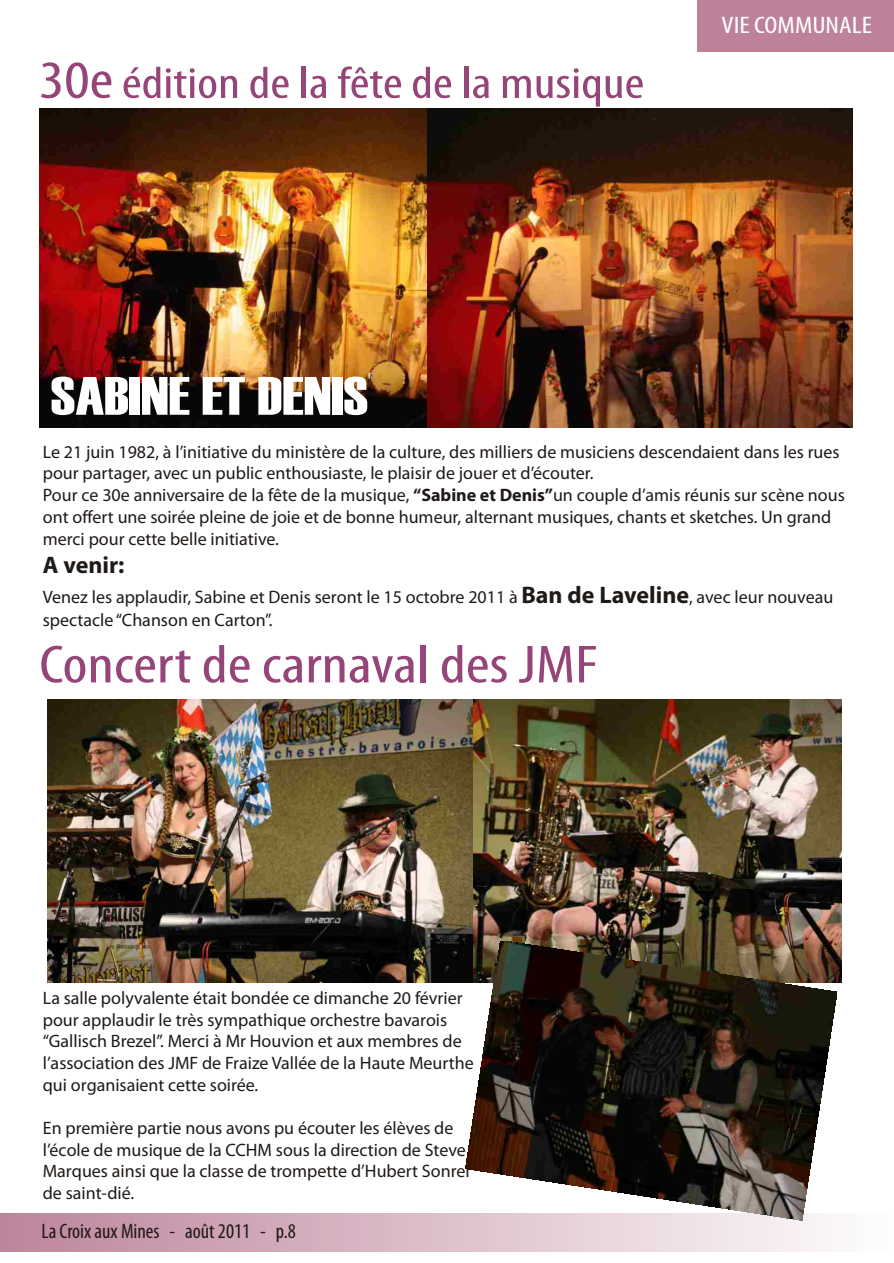
<style>
.page{position:relative;width:894px;height:1263px;background:#fff}
.page>*{position:absolute;margin:0;border:0;box-sizing:border-box;transform-origin:0 0}
.t1{font:condensed 54px "Myriad Pro";color:#964578;scale:1.21 1}
.t2{font:54px "Haettenschweiler";color:#fff;scale:1.21 1}
.t3{font:condensed 45px "Myriad Pro";color:#964578;scale:1.21 1}
.t4{font:condensed 24px "Myriad Pro";color:#fff;scale:1.21 1}
.t5{font:700 24px "Myriad Pro";color:#1f1a17}
.t6{font:condensed 21px "Myriad Pro";color:#1f1a17}
.t7{font:18px/21.6px "Myriad Pro";color:#1f1a17}
.s1{font-size:54px}
.s2{font-weight:700}
.s3{font-weight:700;font-size:24px}
</style>
<div class="page">
<img style="left:472px;top:699px;width:370px;height:283px">
<div style="left:697px;top:0;width:197px;height:52px;background:#bd8299"></div>
<div style="left:0;top:1214px;width:894px;height:38px;background:linear-gradient(to right,#bd849c,#fefdfe)"></div>
<img style="left:40px;top:108px;width:387px;height:319px">
<img style="left:427px;top:108px;width:425px;height:319px">
<img style="left:47px;top:699px;width:425px;height:283px">
<img style="left:466px;top:941px;width:371px;height:280px">
<h2 class="t3" style="left:39px;top:64px;width:502px"><span class="s1">30e</span> édition de la fête de la musique</h2>
<h3 class="t4" style="left:721px;top:15px;width:126px">VIE COMMUNALE</h3>
<h1 class="t2" style="left:50px;top:377px;width:264px">SABINE ET DENIS</h1>
<p class="t7" style="left:43px;top:442px;width:804px">Le 21 juin 1982, à l’initiative du ministère de la culture, des milliers de musiciens descendaient dans les rues pour partager, avec un public enthousiaste, le plaisir de jouer et d’écouter.<br>Pour ce 30e anniversaire de la fête de la musique, <span class="s2">“Sabine et Denis”</span>un couple d’amis réunis sur scène nous ont offert une soirée pleine de joie et de bonne humeur, alternant musiques, chants et sketches. Un grand merci pour cette belle initiative.</p>
<h3 class="t5" style="left:43px;top:555px;width:83px">A venir:</h3>
<p class="t7" style="left:43px;top:587px;width:792px;line-height:23.1px">Venez les applaudir, Sabine et Denis seront le 15 octobre 2011 à <span class="s3">Ban de Laveline</span>, avec leur nouveau spectacle “Chanson en Carton”.</p>
<h1 class="t1" style="left:39px;top:642px;width:463px">Concert de carnaval des JMF</h1>
<p class="t7" style="left:43px;top:989px;width:432px">La salle polyvalente était bondée ce dimanche 20 février pour applaudir le très sympathique orchestre bavarois “Gallisch Brezel”. Merci à Mr Houvion et aux membres de l’association des JMF de Fraize Vallée de la Haute Meurthe qui organisaient cette soirée.</p>
<p class="t7" style="left:43px;top:1119px;width:429px">En première partie nous avons pu écouter les élèves de l’école de musique de la CCHM sous la direction de Steve Marques ainsi que la classe de trompette d’Hubert Sonrel de saint-dié.</p>
<p class="t6" style="left:41px;top:1222px;width:256px">La Croix aux Mines - août 2011 - p.8</p>
</div>
